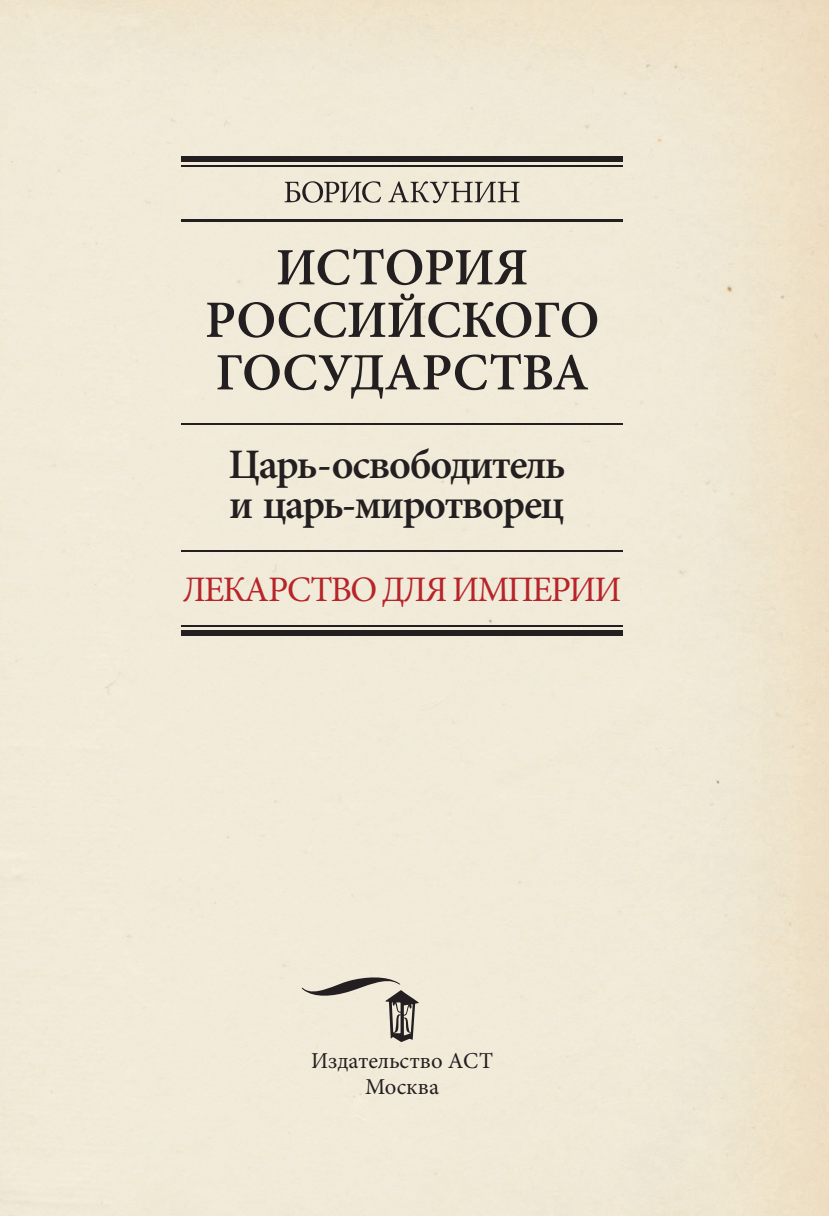
<style>
.page{position:relative;width:829px;height:1216px;background:#fff}
.page>*{position:absolute;margin:0;border:0;box-sizing:border-box;transform-origin:0 0}
.t1{font:600 42px/40.2px "Minion Pro";letter-spacing:-.04em;color:#231f20}
.t2{font:35.88px "Minion Pro";letter-spacing:-.05em;color:#b72429}
.t3{font:22.75px/26.2px "Minion Pro";color:#231f20;text-align:center}
</style>
<div class="page">
<img style="left:0;top:0;width:828px;height:1215px">
<div style="left:181px;top:630px;width:441px;height:5px;background:#231f20"></div>
<hr style="left:181px;top:625px;width:441px;height:1px;background:#231f20">
<hr style="left:181px;top:550px;width:441px;height:2px;background:#231f20">
<hr style="left:181px;top:423px;width:441px;height:2px;background:#231f20">
<div style="left:181px;top:157px;width:441px;height:5px;background:#231f20"></div>
<hr style="left:181px;top:165px;width:441px;height:1px;background:#231f20">
<hr style="left:181px;top:219px;width:441px;height:3px;background:#231f20">
<svg style="left:284px;top:181px;width:97px;height:22px;background:#b5afa3"></svg>
<svg style="left:388px;top:181px;width:131px;height:22px;background:#b8b3a6"></svg>
<svg style="left:278px;top:249px;width:248px;height:36px;background:#a9a398"></svg>
<svg style="left:207px;top:293px;width:390px;height:44px;background:#b8b2a6"></svg>
<svg style="left:217px;top:354px;width:371px;height:44px;background:#bcb7aa"></svg>
<svg style="left:301px;top:977px;width:118px;height:65px;background:#ccc7b9"></svg>
<p class="t1" style="left:228px;top:447px;width:338px">Царь-освободитель и царь-миротворец</p>
<p class="t2" style="left:183px;top:575px;width:440px">ЛЕКАРСТВО ДЛЯ ИМПЕРИИ</p>
<p class="t3" style="left:311px;top:1049px;width:183px">Издательство АСТ<br>Москва</p>
</div>
